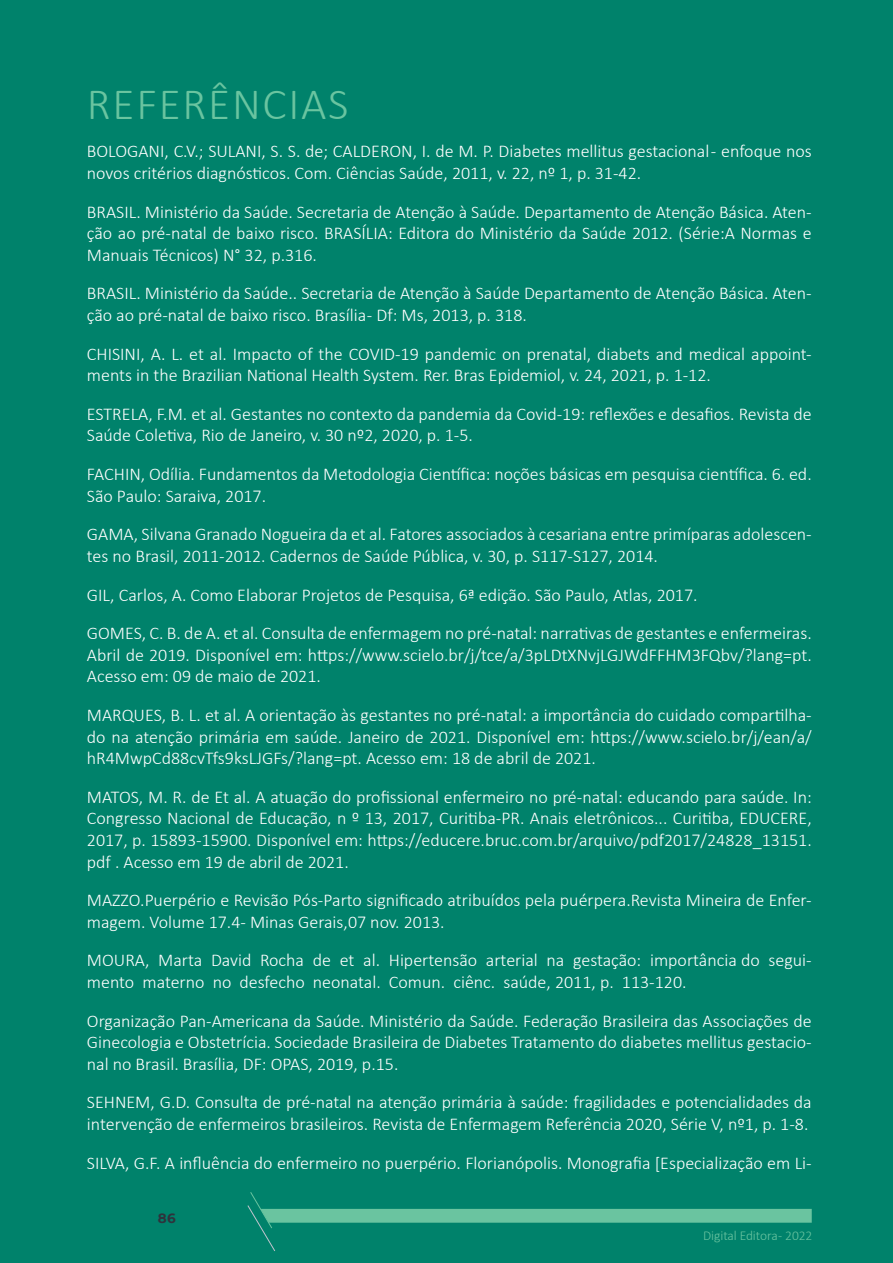
<style>
.page{position:relative;width:893px;height:1263px;background:#00826b}
.page>*{position:absolute;margin:0;border:0;box-sizing:border-box;transform-origin:0 0}
.t1{font:300 45px "Calibri";letter-spacing:.04em;color:#6ac4a0}
.t2{font:300 18px/21.6px "Calibri";color:#fff}
.t3{font:300 13.5px "Calibri";letter-spacing:-.005em;color:#6ac4a0}
.t4{font:700 13.5px "Montserrat";color:#2e333c}
</style>
<div class="page">
<svg style="left:247px;top:1192px;width:565px;height:59px"></svg>
<h1 class="t1" style="left:87px;top:76px;width:263px">REFERÊNCIAS</h1>
<p class="t2" style="left:87px;top:140px;width:726px">BOLOGANI, C.V.; SULANI, S. S. de; CALDERON, I. de M. P. Diabetes mellitus gestacional - enfoque nos novos critérios diagnósticos. Com. Ciências Saúde, 2011, v. 22, nº 1, p. 31-42.</p>
<p class="t2" style="left:87px;top:201px;width:726px;text-align:justify">BRASIL. Ministério da Saúde. Secretaria de Atenção à Saúde. Departamento de Atenção Básica. Aten&shy;ção ao pré-natal de baixo risco. BRASÍLIA: Editora do Ministério da Saúde 2012. (Série:A Normas e Manuais Técnicos) N° 32, p.316.</p>
<p class="t2" style="left:87px;top:282px;width:726px">BRASIL. Ministério da Saúde.. Secretaria de Atenção à Saúde Departamento de Atenção Básica. Aten&shy;ção ao pré-natal de baixo risco. Brasília - Df: Ms, 2013, p. 318.</p>
<p class="t2" style="left:87px;top:343px;width:726px">CHISINI, A. L. et al. Impacto of the COVID-19 pandemic on prenatal, diabets and medical appoint&shy;ments in the Brazilian National Health System. Rer. Bras Epidemiol, v. 24, 2021, p. 1-12.</p>
<p class="t2" style="left:87px;top:403px;width:726px">ESTRELA, F.M. et al. Gestantes no contexto da pandemia da Covid-19: reflexões e desafios. Revista de<br>Saúde Coletiva, Rio de Janeiro, v. 30 nº2, 2020, p. 1-5.</p>
<p class="t2" style="left:87px;top:463px;width:726px">FACHIN, Odília. Fundamentos da Metodologia Científica: noções básicas em pesquisa científica. 6. ed.<br>São Paulo: Saraiva, 2017.</p>
<p class="t2" style="left:87px;top:523px;width:726px">GAMA, Silvana Granado Nogueira da et al. Fatores associados à cesariana entre primíparas adolescen&shy;tes no Brasil, 2011-2012. Cadernos de Saúde Pública, v. 30, p. S117-S127, 2014.</p>
<p class="t2" style="left:87px;top:575px;width:726px;line-height:38.5px">GIL, Carlos, A. Como Elaborar Projetos de Pesquisa, 6ª edição. São Paulo, Atlas, 2017.<br>GOMES, C. B. de A. et al. Consulta de enfermagem no pré-natal: narrativas de gestantes e enfermeiras.</p>
<p class="t2" style="left:87px;top:644px;width:726px">Abril de 2019. Disponível em: https://www.scielo.br/j/tce/a/3pLDtXNvjLGJWdFFHM3FQbv/?lang=pt.<br>Acesso em: 09 de maio de 2021.</p>
<p class="t2" style="left:87px;top:704px;width:726px;text-align:justify">MARQUES, B. L. et al. A orientação às gestantes no pré-natal: a importância do cuidado compartilha&shy;do na atenção primária em saúde. Janeiro de 2021. Disponível em: https://www.scielo.br/j/ean/a/ hR4MwpCd88cvTfs9ksLJGFs/?lang=pt. Acesso em: 18 de abril de 2021.</p>
<p class="t2" style="left:87px;top:786px;width:726px;text-align:justify">MATOS, M. R. de Et al. A atuação do profissional enfermeiro no pré-natal: educando para saúde. In:<br>Congresso Nacional de Educação, n º 13, 2017, Curitiba-PR. Anais eletrônicos... Curitiba, EDUCERE, 2017, p. 15893-15900. Disponível em: https://educere.bruc.com.br/arquivo/pdf2017/24828_13151. pdf . Acesso em 19 de abril de 2021.</p>
<p class="t2" style="left:87px;top:889px;width:726px">MAZZO.Puerpério e Revisão Pós-Parto significado atribuídos pela puérpera.Revista Mineira de Enfer&shy;magem. Volume 17.4- Minas Gerais,07 nov. 2013.</p>
<p class="t2" style="left:87px;top:949px;width:726px">MOURA, Marta David Rocha de et al. Hipertensão arterial na gestação: importância do segui&shy;mento materno no desfecho neonatal. Comun. ciênc. saúde, 2011, p. 113-120.</p>
<p class="t2" style="left:87px;top:1010px;width:726px;text-align:justify">Organização Pan-Americana da Saúde. Ministério da Saúde. Federação Brasileira das Associações de Ginecologia e Obstetrícia. Sociedade Brasileira de Diabetes Tratamento do diabetes mellitus gestacio&shy;nal no Brasil. Brasília, DF: OPAS, 2019, p.15.</p>
<p class="t2" style="left:87px;top:1091px;width:726px">SEHNEM, G.D. Consulta de pré-natal na atenção primária à saúde: fragilidades e potencialidades da intervenção de enfermeiros brasileiros. Revista de Enfermagem Referência 2020, Série V, nº1, p. 1-8.</p>
<p class="t2" style="left:87px;top:1152px;width:726px">SILVA, G.F. A influência do enfermeiro no puerpério. Florianópolis. Monografia [Especialização em Li-</p>
<p class="t4" style="left:158px;top:1209px;width:19px">86</p>
<p class="t3" style="left:703px;top:1227px;width:111px">Digital Editora - 2022</p>
</div>
